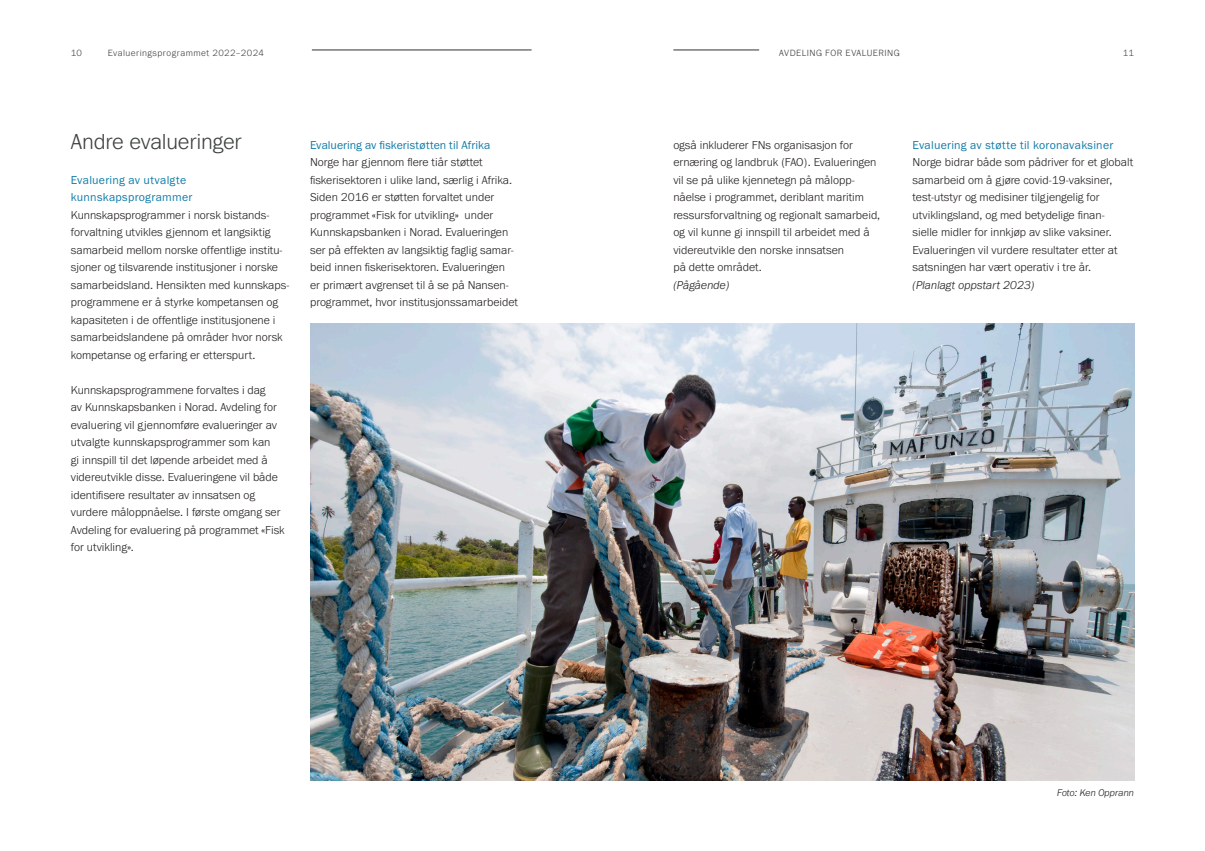
<style>
.page{position:relative;width:1205px;height:851px;background:#fff}
.page>*{position:absolute;margin:0;border:0;box-sizing:border-box;transform-origin:0 0}
._2-tittel{font:300 22.5px "Franklin Gothic URW";letter-spacing:-.01em;color:#3e423e}
._1-body{font:300 11.88px/17.5px "Franklin Gothic URW";color:#231f20}
._4-mellomtittel-3{font:11.88px/17.5px "Franklin Gothic URW Boo";letter-spacing:.015em;color:#117ca9}
._13-figur-tekst{font:italic 300 10px "Franklin Gothic URW";color:#231f20}
.t1{font:300 9.38px "Franklin Gothic URW";letter-spacing:.05em;color:#3e423e}
.s1{font-style:italic}
</style>
<div class="page">
<img style="left:310px;top:324px;width:824px;height:456px">
<hr style="left:673px;top:50px;width:86px;height:1px;background:#32322f">
<hr style="left:312px;top:50px;width:219px;height:1px;background:#32322f">
<p class="t1" style="left:71px;top:47px;width:13px">10</p>
<p class="t1" style="left:108px;top:47px;width:158px">Evalueringsprogrammet 2022–2024</p>
<p class="t1" style="left:779px;top:47px;width:122px">AVDELING FOR EVALUERING</p>
<p class="t1" style="left:1123px;top:47px;width:13px">11</p>
<p class="_2-tittel" style="left:71px;top:127px;width:172px">Andre evalueringer</p>
<p class="_4-mellomtittel-3" style="left:71px;top:171px;width:123px">Evaluering av utvalgte kunnskapsprogrammer</p>
<p class="_1-body" style="left:71px;top:206px;width:220px">Kunnskapsprogrammer i norsk bistands&shy;forvaltning utvikles gjennom et langsiktig samarbeid mellom norske offentlige institu&shy;sjoner og tilsvarende institusjoner i norske samarbeidsland. Hensikten med kunnskaps&shy;programmene er å styrke kompetansen og kapasiteten i de offentlige institusjonene i samarbeidslandene på områder hvor norsk kompetanse og erfaring er etterspurt.</p>
<p class="_1-body" style="left:71px;top:381px;width:215px">Kunnskapsprogrammene forvaltes i dag<br>av Kunnskapsbanken i Norad. Avdeling for evaluering vil gjennomføre evalueringer av utvalgte kunnskapsprogrammer som kan<br>gi innspill til det løpende arbeidet med å videreutvikle disse. Evalueringene vil både identifisere resultater av innsatsen og vurdere måloppnåelse. I første omgang ser Avdeling for evaluering på programmet «Fisk for utvikling».</p>
<p class="_4-mellomtittel-3" style="left:310px;top:136px;width:182px">Evaluering av fiskeristøtten til Afrika</p>
<p class="_1-body" style="left:310px;top:153px;width:209px">Norge har gjennom flere tiår støttet fiskerisektoren i ulike land, særlig i Afrika.<br>Siden 2016 er støtten forvaltet under programmet «Fisk for utvikling» under Kunnskapsbanken i Norad. Evalueringen ser på effekten av langsiktig faglig samar&shy;beid innen fiskerisektoren. Evalueringen<br>er primært avgrenset til å se på Nansen&shy;programmet, hvor institusjonssamarbeidet</p>
<p class="_1-body" style="left:673px;top:136px;width:208px">også inkluderer FNs organisasjon for ernæring og landbruk (FAO). Evalueringen vil se på ulike kjennetegn på målopp&shy;nåelse i programmet, deriblant maritim ressursforvaltning og regionalt samarbeid, og vil kunne gi innspill til arbeidet med å videreutvikle den norske innsatsen<br>på dette området.<br><span class="s1">(Pågående)</span></p>
<p class="_4-mellomtittel-3" style="left:912px;top:136px;width:202px">Evaluering av støtte til koronavaksiner</p>
<p class="_1-body" style="left:912px;top:153px;width:222px">Norge bidrar både som pådriver for et globalt samarbeid om å gjøre covid-19-vaksiner, test-utstyr og medisiner tilgjengelig for utviklingsland, og med betydelige finan-<br>sielle midler for innkjøp av slike vaksiner.<br>Evalueringen vil vurdere resultater etter at satsningen har vært operativ i tre år. <span class="s1">(Planlagt oppstart 2023)</span></p>
<p class="_13-figur-tekst" style="left:1057px;top:785px;width:78px">Foto: Ken Opprann</p>
</div>
